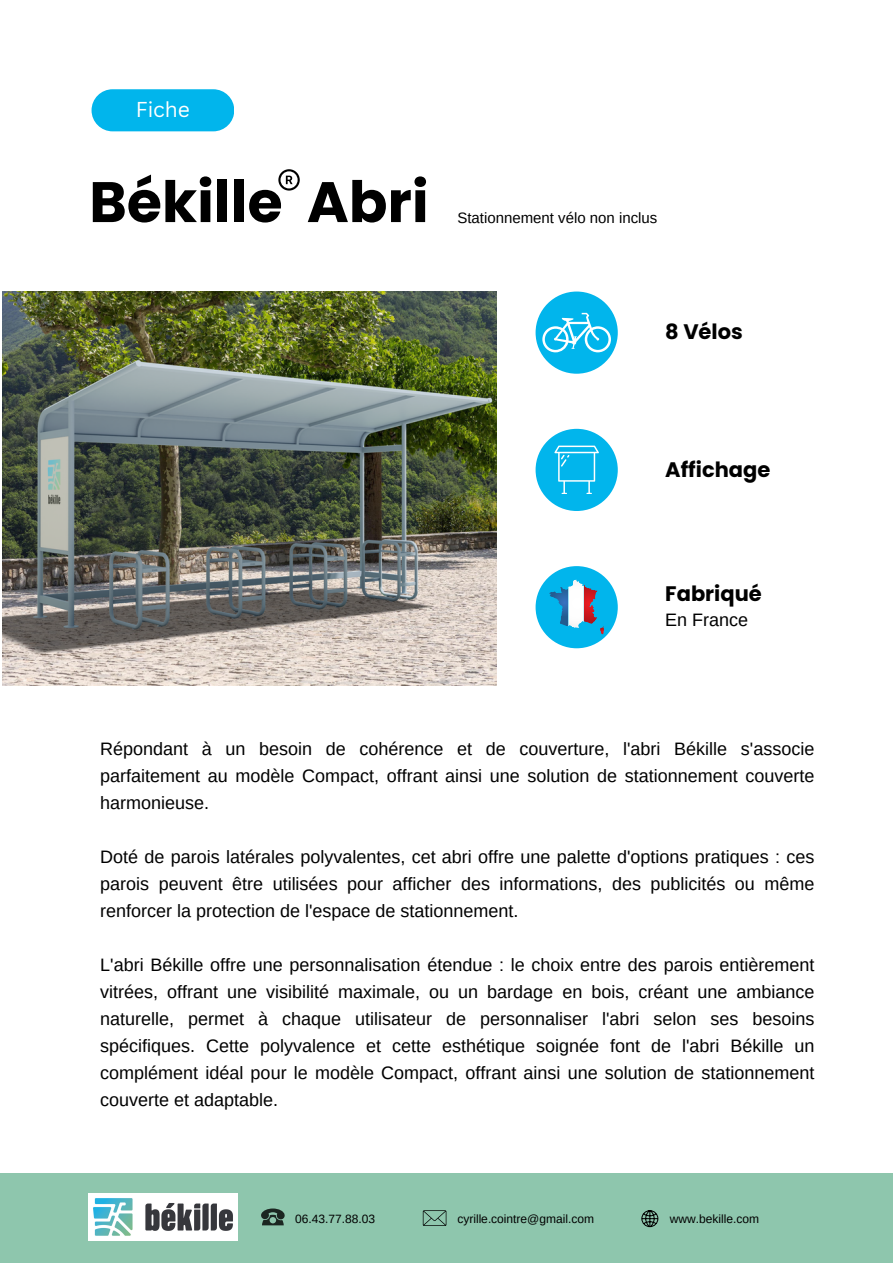
<style>
.page{position:relative;width:893px;height:1264px;background:#fff}
.page>*{position:absolute;margin:0;border:0;box-sizing:border-box;transform-origin:0 0}
.t1{font:700 57px "Poppins";color:#000}
.t2{font:700 21px "Poppins";color:#000}
.t3{font:21px "Canva Sans";color:#fff}
.t4{font:18px/27px "Arimo";color:#000;text-align:justify}
.t5{font:15px "Arimo";color:#000}
.t6{font:12px "Arimo";color:#000}
</style>
<div class="page">
<div style="left:0;top:1173px;width:892px;height:89px;background:#8ec6ad"></div>
<img style="left:88px;top:1193px;width:150px;height:47px">
<svg style="left:261px;top:1208px;width:23px;height:17px"></svg>
<svg style="left:423px;top:1210px;width:23px;height:15px"></svg>
<svg style="left:641px;top:1210px;width:17px;height:17px"></svg>
<div style="left:91px;top:89px;width:143px;height:42px;background:#01b5ec;border-radius:21px"></div>
<div style="left:535px;top:291px;width:82px;height:83px;background:#01b5ec;border-radius:50%"></div>
<div style="left:535px;top:429px;width:82px;height:82px;background:#01b5ec;border-radius:50%"></div>
<div style="left:535px;top:566px;width:82px;height:82px;background:#01b5ec;border-radius:50%"></div>
<svg style="left:542px;top:313px;width:69px;height:39px"></svg>
<svg style="left:549px;top:579px;width:55px;height:55px"></svg>
<img style="left:3px;top:291px;width:493px;height:394px">
<svg style="left:554px;top:445px;width:45px;height:49px"></svg>
<svg style="left:278px;top:169px;width:22px;height:21px"></svg>
<p class="t3" style="left:136px;top:95px;width:56px">Fiche</p>
<p class="t1" style="left:89px;top:162px;width:341px">Békille Abri</p>
<p class="t5" style="left:457px;top:209px;width:201px">Stationnement vélo non inclus</p>
<p class="t2" style="left:665px;top:317px;width:79px">8 Vélos</p>
<p class="t2" style="left:665px;top:454px;width:106px">Affichage</p>
<p class="t2" style="left:665px;top:579px;width:98px">Fabriqué</p>
<p class="t4" style="left:665px;top:606px;width:84px">En France</p>
<p class="t4" style="left:100px;top:735px;width:715px">Répondant à un besoin de cohérence et de couverture, l'abri Békille s'associe parfaitement au modèle Compact, offrant ainsi une solution de stationnement couverte harmonieuse.</p>
<p class="t4" style="left:100px;top:843px;width:715px">Doté de parois latérales polyvalentes, cet abri offre une palette d'options pratiques : ces parois peuvent être utilisées pour afficher des informations, des publicités ou même renforcer la protection de l'espace de stationnement.</p>
<p class="t4" style="left:100px;top:951px;width:715px">L'abri Békille offre une personnalisation étendue : le choix entre des parois entièrement vitrées, offrant une visibilité maximale, ou un bardage en bois, créant une ambiance naturelle, permet à chaque utilisateur de personnaliser l'abri selon ses besoins spécifiques. Cette polyvalence et cette esthétique soignée font de l'abri Békille un complément idéal pour le modèle Compact, offrant ainsi une solution de stationnement couverte et adaptable.</p>
<p class="t6" style="left:295px;top:1211px;width:81px">06.43.77.88.03</p>
<p class="t6" style="left:457px;top:1211px;width:138px">cyrille.cointre@gmail.com</p>
<p class="t6" style="left:669px;top:1211px;width:91px">www.bekille.com</p>
</div>
